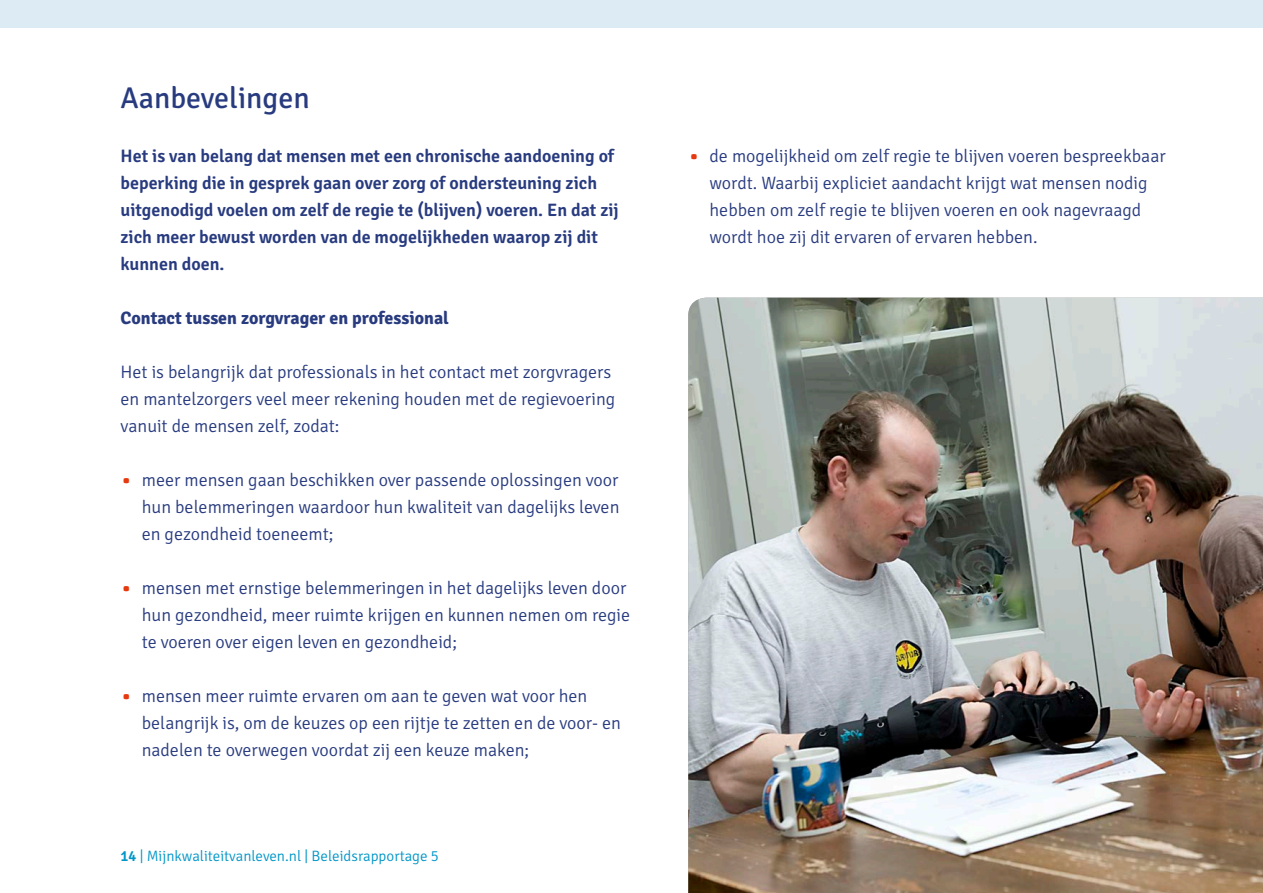
<style>
.page{position:relative;width:1263px;height:893px;background:#fff}
.page>*{position:absolute;margin:0;border:0;box-sizing:border-box;transform-origin:0 0}
.BROODTEKST{font:30px "Signika";color:#283b7f}
.BROODTEKST-2{font:300 18px/27px "Signika";color:#283b7f}
.BROODTEKST-3{font:600 18px/27px "Signika";color:#283b7f}
.BROODTEKST-4{font:700 18px "Signika";color:#283b7f}
.t1{font:300 15px "Signika";color:#0096c7}
.s1{font-size:27px;color:#e63910}
.s2{font-weight:600}
</style>
<div class="page">
<div style="left:0;top:0;width:1263px;height:28px;background:#ddebf5"></div>
<img style="left:688px;top:298px;width:575px;height:595px">
<p class="BROODTEKST" style="left:121px;top:81px;width:191px">Aanbevelingen</p>
<p class="BROODTEKST-3" style="left:121px;top:143px;width:500px">Het is van belang dat mensen met een chronische aandoening of beperking die in gesprek gaan over zorg of ondersteuning zich uitgenodigd voelen om zelf de regie te (blijven) voeren. En dat zij zich meer bewust worden van de mogelijkheden waarop zij dit kunnen doen.</p>
<p class="BROODTEKST-4" style="left:121px;top:307px;width:330px">Contact tussen zorgvrager en professional</p>
<p class="BROODTEKST-2" style="left:121px;top:359px;width:496px">Het is belangrijk dat professionals in het contact met zorgvragers en mantelzorgers veel meer rekening houden met de regievoering vanuit de mensen zelf, zodat:</p>
<p class="BROODTEKST-2" style="left:142px;top:467px;width:479px;text-align:justify;text-indent:-21px"><span class="s1">•</span> meer mensen gaan beschikken over passende oplossingen voor hun belemmeringen waardoor hun kwaliteit van dagelijks leven en gezondheid toeneemt;</p>
<p class="BROODTEKST-2" style="left:142px;top:575px;width:490px;text-indent:-21px"><span class="s1">•</span> mensen met ernstige belemmeringen in het dagelijks leven door hun gezondheid, meer ruimte krijgen en kunnen nemen om regie te voeren over eigen leven en gezondheid;</p>
<p class="BROODTEKST-2" style="left:142px;top:683px;width:481px;text-indent:-21px"><span class="s1">•</span> mensen meer ruimte ervaren om aan te geven wat voor hen belangrijk is, om de keuzes op een rijtje te zetten en de voor- en nadelen te overwegen voordat zij een keuze maken;</p>
<p class="t1" style="left:121px;top:848px;width:320px"><span class="s2">14</span> | Mijnkwaliteitvanleven.nl | Beleidsrapportage 5</p>
<p class="BROODTEKST-2" style="left:709px;top:143px;width:458px;text-indent:-21px"><span class="s1">•</span> de mogelijkheid om zelf regie te blijven voeren bespreekbaar wordt. Waarbij expliciet aandacht krijgt wat mensen nodig hebben om zelf regie te blijven voeren en ook nagevraagd wordt hoe zij dit ervaren of ervaren hebben.</p>
</div>
